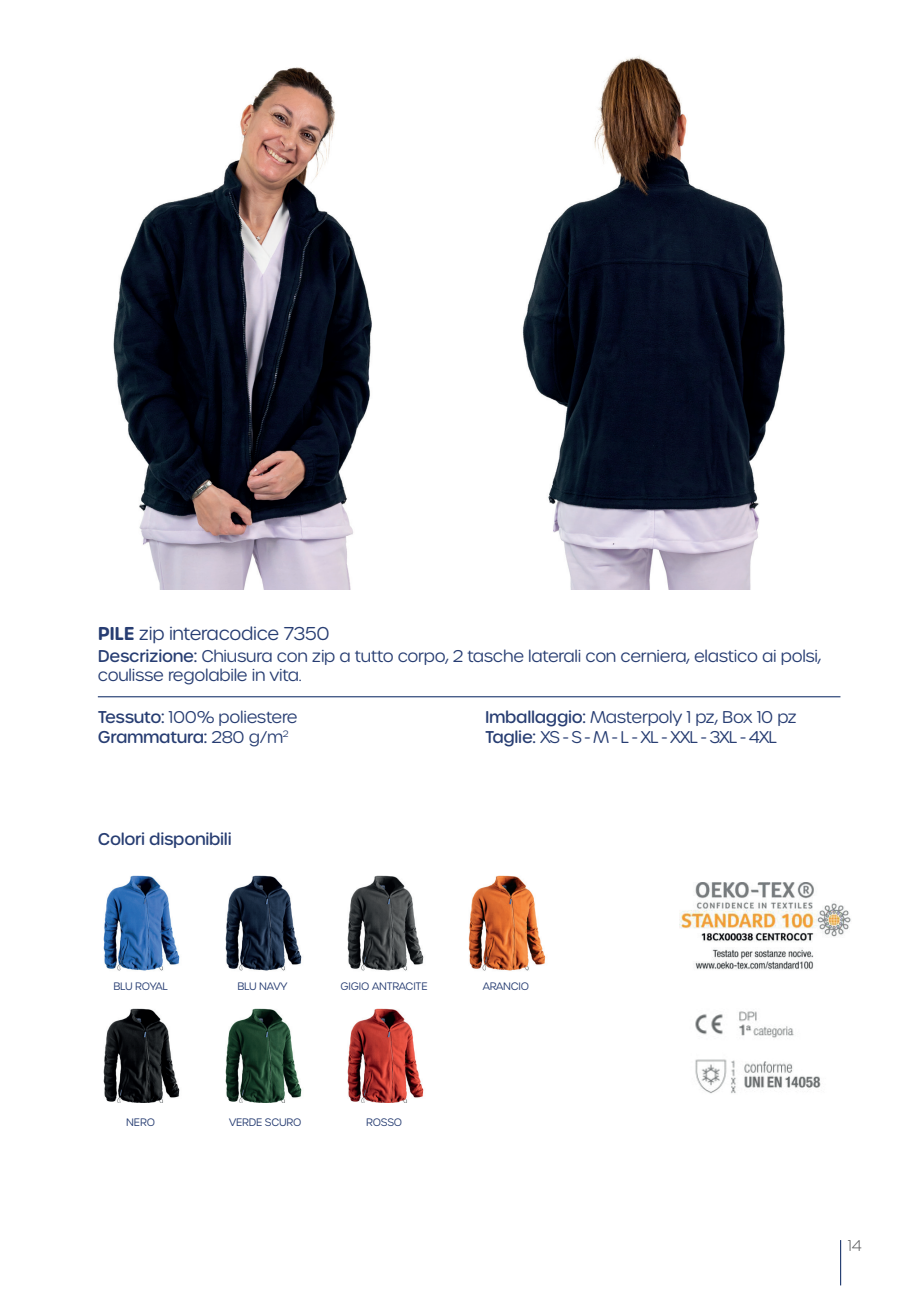
<style>
.page{position:relative;width:919px;height:1289px;background:#fff}
.page>*{position:absolute;margin:0;border:0;box-sizing:border-box;transform-origin:0 0}
.t1{font:300 18px "Urbane Rounded";letter-spacing:-.02em;color:#273d72}
.t2{font:300 16.5px/19.8px "Urbane Rounded";letter-spacing:-.02em;color:#273d72}
.t3{font:300 16.5px/19.8px "Urbane Rounded";letter-spacing:-.045em;color:#273d72}
.t4{font:500 16.5px "Urbane Rounded";letter-spacing:-.02em;color:#273d72}
.t5{font:200 15px "Urbane Rounded";color:#57585a}
.t6{font:300 10.5px "Urbane Rounded";letter-spacing:-.02em;color:#273d72}
.s1{font-weight:600}
.s2{font-weight:500}
</style>
<div class="page">
<hr style="left:840px;top:1239px;width:1px;height:46px;background:#001e5b">
<img style="left:113px;top:67px;width:259px;height:522px">
<img style="left:522px;top:55px;width:263px;height:534px">
<hr style="left:98px;top:696px;width:742px;height:1px;background:#001e5b">
<img style="left:679px;top:882px;width:172px;height:88px">
<img style="left:225px;top:875px;width:77px;height:96px">
<img style="left:347px;top:1008px;width:77px;height:94px">
<img style="left:103px;top:1008px;width:77px;height:94px">
<img style="left:468px;top:875px;width:78px;height:96px">
<img style="left:225px;top:1008px;width:77px;height:94px">
<img style="left:347px;top:875px;width:77px;height:96px">
<img style="left:103px;top:875px;width:77px;height:96px">
<img style="left:695px;top:1059px;width:126px;height:35px">
<img style="left:695px;top:1011px;width:99px;height:27px">
<p class="t1" style="left:98px;top:622px;width:233px"><span class="s1">PILE</span> zip interacodice 7350</p>
<p class="t2" style="left:98px;top:645px;width:725px"><span class="s2">Descrizione:</span> Chiusura con zip a tutto corpo, 2 tasche laterali con cerniera, elastico ai polsi, coulisse regolabile in vita.</p>
<p class="t2" style="left:98px;top:707px;width:201px"><span class="s2">Tessuto:</span> 100% poliestere<br><span class="s2">Grammatura:</span> 280 g/m<sup>2</sup></p>
<p class="t4" style="left:98px;top:828px;width:135px">Colori disponibili</p>
<p class="t3" style="left:485px;top:707px;width:313px"><span class="s2">Imballaggio:</span> Masterpoly 1 pz, Box 10 pz<br><span class="s2">Taglie:</span> XS - S - M - L - XL - XXL - 3XL - 4XL</p>
<p class="t6" style="left:113px;top:979px;width:56px">BLU ROYAL</p>
<p class="t6" style="left:237px;top:979px;width:51px">BLU NAVY</p>
<p class="t6" style="left:340px;top:979px;width:88px">GIGIO ANTRACITE</p>
<p class="t6" style="left:482px;top:979px;width:48px">ARANCIO</p>
<p class="t6" style="left:126px;top:1115px;width:30px">NERO</p>
<p class="t6" style="left:229px;top:1115px;width:74px">VERDE SCURO</p>
<p class="t6" style="left:366px;top:1115px;width:37px">ROSSO</p>
<p class="t5" style="left:847px;top:1236px;width:15px">14</p>
</div>
